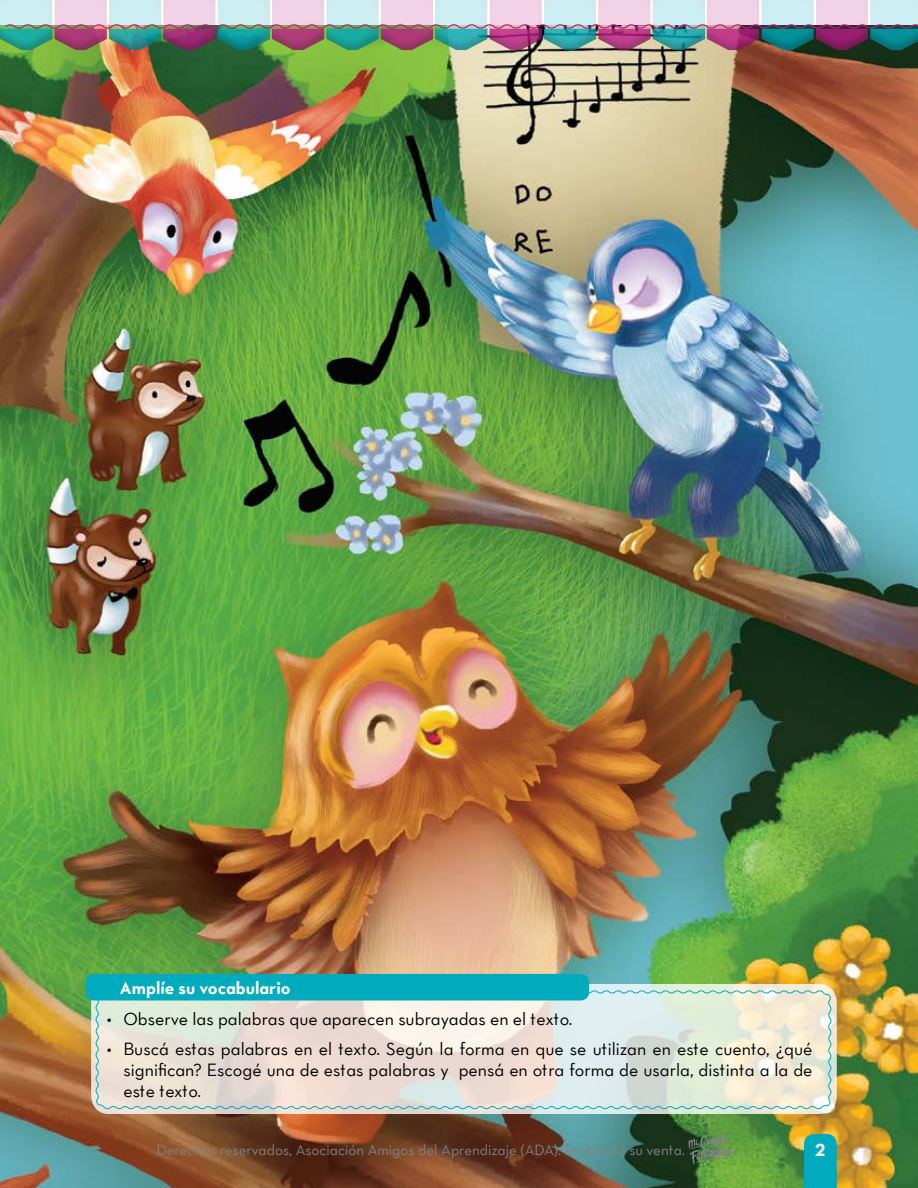
<style>
.page{position:relative;width:918px;height:1188px;background:#fff}
.page>*{position:absolute;margin:0;border:0;box-sizing:border-box;transform-origin:0 0}
.t1{font:18px/21px "LPT Neutra";color:#000;text-align:justify}
.t2{font:700 18px "LPT Neutra";color:#fff}
.t3{font:500 15px "LPT Neutra";color:#808285}
</style>
<div class="page">
<img style="left:0;top:52px;width:918px;height:1136px">
<img style="left:0;top:0;width:918px;height:52px">
<svg style="left:688px;top:1134px;width:44px;height:30px"></svg>
<svg style="left:91px;top:984px;width:746px;height:130px;background:#e6e4d8"></svg>
<svg style="left:95px;top:989px;width:737px;height:121px;background:#e5e4da"></svg>
<div style="left:86px;top:974px;width:503px;height:27px;background:#00abbd;border-radius:9px"></div>
<div style="left:804px;top:1134px;width:33px;height:54px;background:#00abbd"></div>
<p class="t2" style="left:120px;top:976px;width:172px">Amplíe su vocabulario</p>
<p class="t1" style="left:107px;top:1008px;width:467px">• Observe las palabras que aparecen subrayadas en el texto.</p>
<p class="t1" style="left:123px;top:1038px;width:691px;text-indent:-17px">• Buscá estas palabras en el texto. Según la forma en que se utilizan en este cuento, ¿qué significan? Escogé una de estas palabras y pensá en otra forma de usarla, distinta a la de este texto.</p>
<p class="t3" style="left:157px;top:1141px;width:530px">Derechos reservados, Asociación Amigos del Aprendizaje (ADA). Prohibida su venta.</p>
<p class="t2" style="left:815px;top:1138px;width:12px">2</p>
</div>
